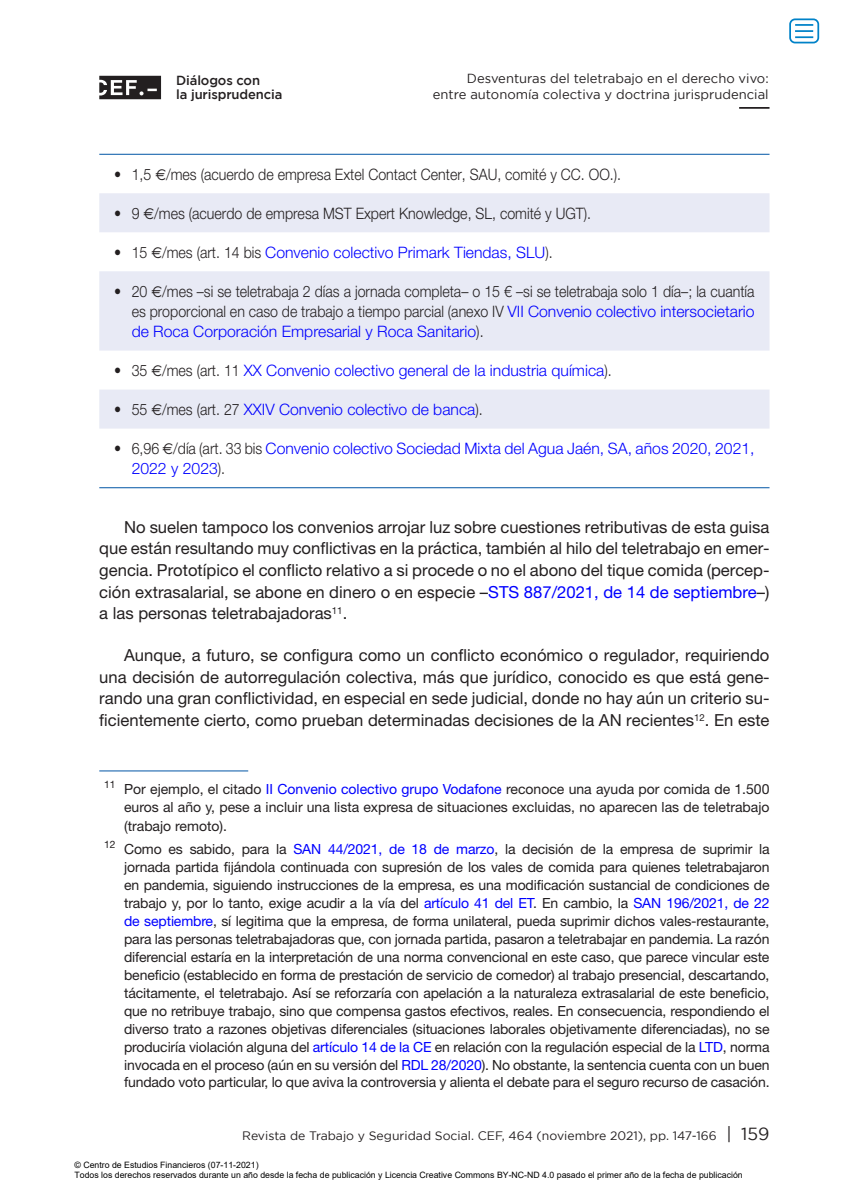
<style>
.page{position:relative;width:844px;height:1191px;background:#fff}
.page>*{position:absolute;margin:0;border:0;box-sizing:border-box;transform-origin:0 0}
.t1{font:16.62px/21.7px "Helvetica Neue LT Std";color:#231f20;text-align:justify}
.t2{font:300 15.75px/20.1px "Helvetica Neue LT Std";color:#231f20;text-align:justify;scale:.9 1}
.t3{font:300 15.75px/20.1px "Helvetica Neue LT Std";color:#00f}
.t4{font:14px/17.8px "Helvetica Neue LT Std";letter-spacing:-.01em;color:#231f20;text-align:justify}
.t5{font:13.12px/16.6px "Gotham";color:#231f20;text-align:right}
.t6{font:500 13.12px/14.3px "Gotham";letter-spacing:-.01em;color:#231f20}
.t7{font:12.25px "Gotham";color:#231f20}
.t8{font:8.75px/10.5px "Arial";color:#000}
.s1{color:#231f20}
.s2{color:#00f}
.s3{font-size:17.5px}
</style>
<div class="page">
<svg style="left:99px;top:76px;width:62px;height:23px"></svg>
<hr style="left:739px;top:107px;width:30px;height:2px;background:#231f20">
<svg style="left:99px;top:193px;width:670px;height:235px;fill:#e8eaf5"></svg>
<hr style="left:99px;top:154px;width:670px;height:1px;background:#0155a5">
<hr style="left:99px;top:487px;width:670px;height:1px;background:#0155a5">
<hr style="left:99px;top:770px;width:149px;height:1px;background:#0155a5">
<div style="left:789px;top:18px;width:30px;height:25px;border:2px solid #0082c8;border-radius:5px"></div>
<svg style="left:795px;top:24px;width:18px;height:14px"></svg>
<svg style="left:144px;top:208px;width:10px;height:11px"></svg>
<svg style="left:152px;top:247px;width:9px;height:11px"></svg>
<svg style="left:152px;top:286px;width:10px;height:11px"></svg>
<svg style="left:152px;top:365px;width:9px;height:11px"></svg>
<svg style="left:152px;top:404px;width:9px;height:11px"></svg>
<p class="t6" style="left:176px;top:73px;width:108px">Diálogos con<br>la jurisprudencia</p>
<p class="t5" style="left:432px;top:69px;width:337px">Desventuras del teletrabajo en el derecho vivo: entre autonomía colectiva y doctrina jurisprudencial</p>
<p class="t2" style="left:114px;top:164px;width:564px">• 1,5 /mes (acuerdo de empresa Extel Contact Center, SAU, comité y CC. OO.).</p>
<p class="t2" style="left:114px;top:203px;width:531px">• 9 /mes (acuerdo de empresa MST Expert Knowledge, SL, comité y UGT).</p>
<p class="t3" style="left:114px;top:242px;width:440px"><span class="s1">• 15 /mes (art. 14 bis</span> Convenio colectivo Primark Tiendas, SLU<span class="s1">).</span></p>
<p class="t2" style="left:132px;top:281px;width:693px;text-indent:-17px">• 20 /mes –si se teletrabaja 2 días a jornada completa– o 15 € –si se teletrabaja solo 1 día–; la cuantía es proporcional en caso de trabajo a tiempo parcial (anexo IV <span class="s2">VII Convenio colectivo intersocietario de Roca Corporación Empresarial y Roca Sanitario</span>).</p>
<p class="t3" style="left:114px;top:360px;width:499px"><span class="s1">• 35 /mes (art. 11</span> XX Convenio colectivo general de la industria química<span class="s1">).</span></p>
<p class="t3" style="left:114px;top:399px;width:370px"><span class="s1">• 55 /mes (art. 27</span> XXIV Convenio colectivo de banca<span class="s1">).</span></p>
<p class="t3" style="left:132px;top:438px;width:624px;text-indent:-18px"><span class="s1">• 6,96 /día (art. 33 bis</span> Convenio colectivo Sociedad Mixta del Agua Jaén, SA, años 2020, 2021,<br>2022 y 2023<span class="s1">).</span></p>
<p class="t1" style="left:99px;top:515px;width:671px;text-indent:25px">No suelen tampoco los convenios arrojar luz sobre cuestiones retributivas de esta guisa que están resultando muy conflictivas en la práctica, también al hilo del teletrabajo en emer&shy;gencia. Prototípico el conflicto relativo a si procede o no el abono del tique comida (percep&shy;ción extrasalarial, se abone en dinero o en especie –<span class="s2">STS 887/2021, de 14 de septiembre</span>–) a las personas teletrabajadoras<sup>11</sup>.</p>
<p class="t1" style="left:99px;top:644px;width:671px;text-indent:25px">Aunque, a futuro, se configura como un conflicto económico o regulador, requiriendo una decisión de autorregulación colectiva, más que jurídico, conocido es que está gene&shy;rando una gran conflictividad, en especial en sede judicial, donde no hay aún un criterio su&shy;ficientemente cierto, como prueban determinadas decisiones de la AN recientes<sup>12</sup>. En este</p>
<p class="t4" style="left:124px;top:780px;width:646px;text-indent:-20px"><sup>11</sup> Por ejemplo, el citado <span class="s2">II Convenio colectivo grupo Vodafone</span> reconoce una ayuda por comida de 1.500 euros al año y, pese a incluir una lista expresa de situaciones excluidas, no aparecen las de teletrabajo (trabajo remoto).</p>
<p class="t4" style="left:124px;top:840px;width:646px;text-indent:-20px"><sup>12</sup> Como es sabido, para la <span class="s2">SAN 44/2021, de 18 de marzo</span>, la decisión de la empresa de suprimir la jornada partida fijándola continuada con supresión de los vales de comida para quienes teletrabajaron en pandemia, siguiendo instrucciones de la empresa, es una modificación sustancial de condiciones de trabajo y, por lo tanto, exige acudir a la vía del <span class="s2">artículo 41 del ET</span>. En cambio, la <span class="s2">SAN 196/2021, de 22 de septiembre</span>, sí legitima que la empresa, de forma unilateral, pueda suprimir dichos vales-restaurante, para las personas teletrabajadoras que, con jornada partida, pasaron a teletrabajar en pandemia. La razón diferencial estaría en la interpretación de una norma convencional en este caso, que parece vincular este beneficio (establecido en forma de prestación de servicio de comedor) al trabajo presencial, descartando, tácitamente, el teletrabajo. Así se reforzaría con apelación a la naturaleza extrasalarial de este beneficio, que no retribuye trabajo, sino que compensa gastos efectivos, reales. En consecuencia, respondiendo el diverso trato a razones objetivas diferenciales (situaciones laborales objetivamente diferenciadas), no se produciría violación alguna del <span class="s2">artículo 14 de la CE</span> en relación con la regulación especial de la <span class="s2">LTD</span>, norma invocada en el proceso (aún en su versión del <span class="s2">RDL 28/2020</span>). No obstante, la sentencia cuenta con un buen fundado voto particular, lo que aviva la controversia y alienta el debate para el seguro recurso de casación.</p>
<p class="t7" style="left:242px;top:1128px;width:528px">Revista de Trabajo y Seguridad Social. CEF, 464 (noviembre 2021), pp. 147-166 <span class="s3">| 159</span></p>
<p class="t8" style="left:74px;top:1159px;width:669px">© Centro de Estudios Financieros (07-11-2021)<br>Todos los derechos reservados durante un año desde la fecha de publicación y Licencia Creative Commons BY-NC-ND 4.0 pasado el primer año de la fecha de publicación</p>
</div>
